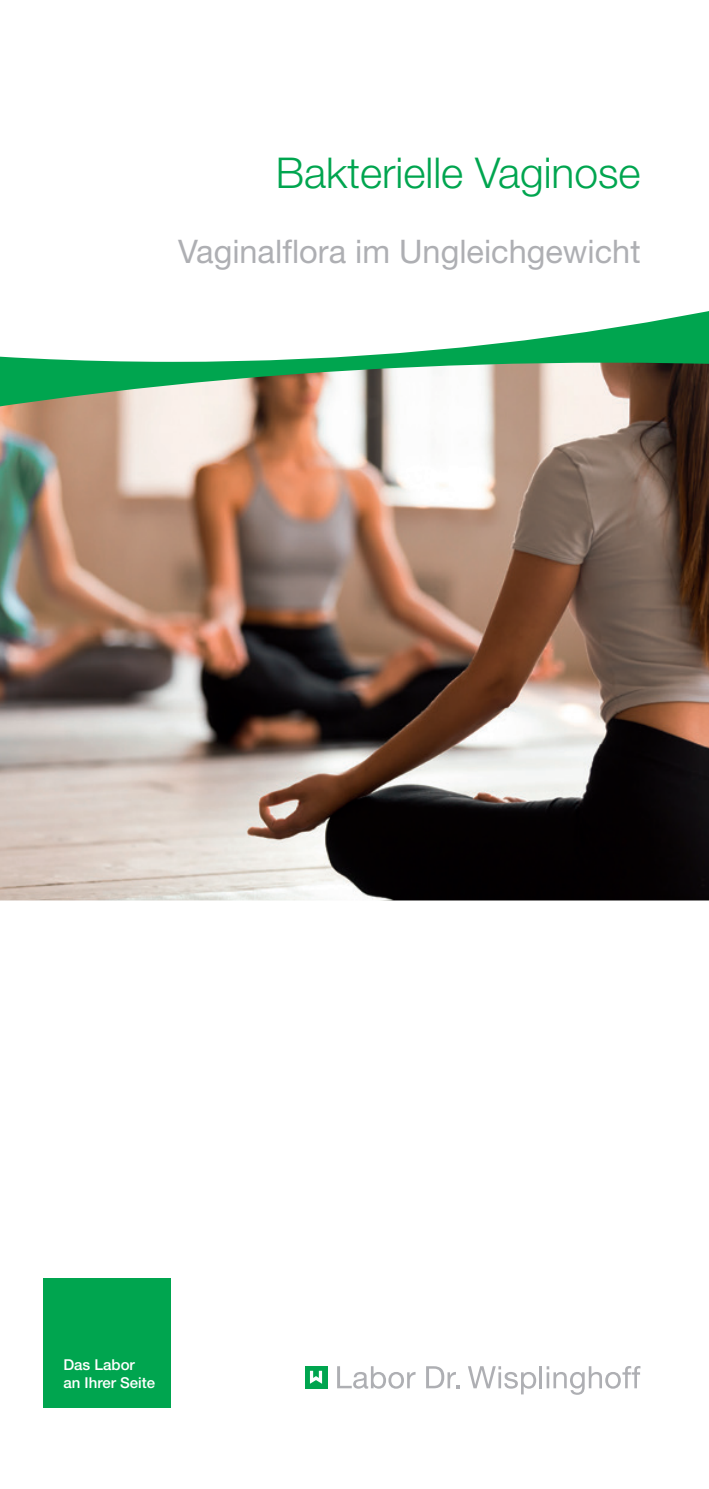
<style>
.page{position:relative;width:709px;height:1489px;background:#fff}
.page>*{position:absolute;margin:0;border:0;box-sizing:border-box;transform-origin:0 0}
.t1{font:300 42.5px "Helvetica Neue LT Std";color:#00a54f}
.t2{font:32.5px "Helvetica Neue LT Std";color:#aeafb3}
.t3{font:500 15px/18.8px "Helvetica Neue LT Std";color:#fff}
</style>
<div class="page">
<img style="left:0;top:446px;width:709px;height:454px">
<div style="left:305px;top:1366px;width:22px;height:22px;background:#00a54f"></div>
<svg style="left:310px;top:1370px;width:12px;height:13px"></svg>
<svg style="left:337px;top:1366px;width:78px;height:22px"></svg>
<svg style="left:426px;top:1366px;width:33px;height:22px"></svg>
<svg style="left:468px;top:1366px;width:68px;height:28px"></svg>
<hr style="left:539px;top:1365px;width:3px;height:23px;background:#aeafb3">
<svg style="left:546px;top:1366px;width:94px;height:28px"></svg>
<div style="left:44px;top:1278px;width:127px;height:129px;background:#00a54f"></div>
<svg style="left:0;top:311px;width:709px;height:135px"></svg>
<p class="t1" style="left:276px;top:146px;width:366px">Bakterielle Vaginose</p>
<p class="t2" style="left:178px;top:231px;width:464px">Vaginalflora im Ungleichgewicht</p>
<p class="t3" style="left:63px;top:1354px;width:93px">Das Labor an Ihrer Seite</p>
</div>
